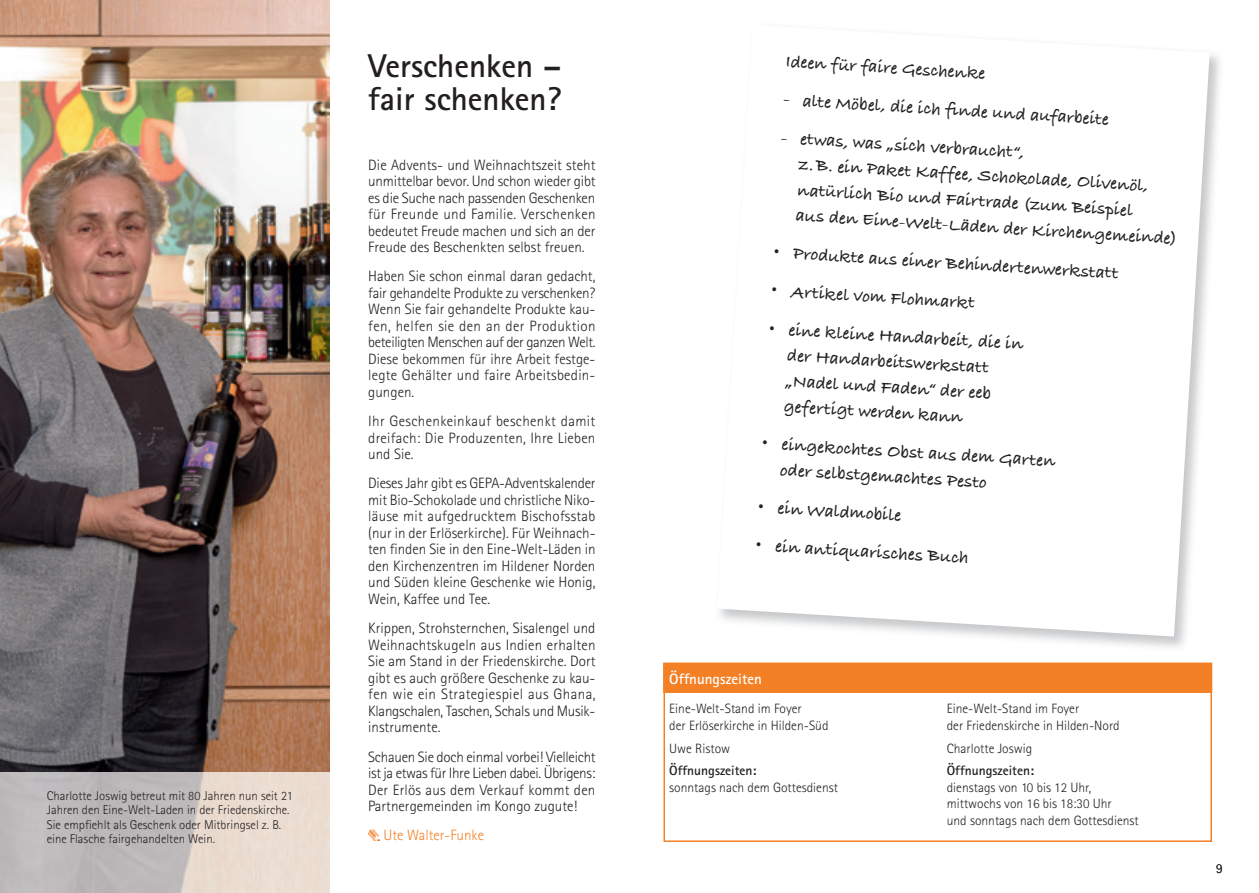
<style>
.page{position:relative;width:1259px;height:893px;background:#fff}
.page>*{position:absolute;margin:0;border:0;box-sizing:border-box;transform-origin:0 0}
.t1{font:700 33px/33px "Rotis Sans Serif";color:#231f20}
.t2{font:700 18px/25.7px "Bradley Hand ITCTT";color:#231f20}
.t3{font:300 15px/16.5px "Rotis Sans Serif";color:#231f20;text-align:justify}
.t4{font:300 15px "Rotis Sans Serif";color:#f48026}
.t5{font:700 15px "Rotis Sans Serif";color:#fff}
.t6{font:300 13.5px/16.5px "Rotis Sans Serif";color:#231f20}
.t7{font:700 13.5px "Rotis Sans Serif";color:#231f20}
.t8{font:300 12.75px/14.4px "Rotis Sans Serif";color:#231f20}
</style>
<div class="page">
<svg style="left:368px;top:829px;width:12px;height:11px"></svg>
<img style="left:0;top:0;width:330px;height:893px">
<div style="left:663px;top:663px;width:549px;height:30px;background:#f48026"></div>
<div style="left:663px;top:664px;width:549px;height:178px;border:2px solid #f48026"></div>
<svg style="left:717px;top:25px;width:492px;height:611px"></svg>
<p class="t8" style="left:47px;top:788px;width:248px">Charlotte Joswig betreut mit 80 Jahren nun seit 21<br>Jahren den Eine-Welt-Laden in der Friedenskirche.<br>Sie empfiehlt als Geschenk oder Mitbringsel z. B. eine Flasche fairgehandelten Wein.</p>
<h1 class="t1" style="left:368px;top:49px;width:195px">Verschenken – fair schenken?</h1>
<p class="t3" style="left:368px;top:156px;width:229px">Die Advents- und Weihnachtszeit steht unmittelbar bevor. Und schon wieder gibt es die Suche nach passenden Geschenken für Freunde und Familie. Verschenken bedeutet Freude machen und sich an der Freude des Beschenkten selbst freuen.</p>
<p class="t3" style="left:368px;top:268px;width:229px">Haben Sie schon einmal daran gedacht, fair gehandelte Produkte zu verschenken?<br>Wenn Sie fair gehandelte Produkte kau&shy;fen, helfen sie den an der Produktion beteiligten Menschen auf der ganzen Welt.<br>Diese bekommen für ihre Arbeit festge&shy;legte Gehälter und faire Arbeitsbedin&shy;gungen.</p>
<p class="t3" style="left:368px;top:413px;width:229px">Ihr Geschenkeinkauf beschenkt damit dreifach: Die Produzenten, Ihre Lieben und Sie.</p>
<p class="t3" style="left:368px;top:475px;width:229px">Dieses Jahr gibt es GEPA-Adventskalender mit Bio-Schokolade und christliche Niko&shy;läuse mit aufgedrucktem Bischofsstab (nur in der Erlöserkirche). Für Weihnach&shy;ten finden Sie in den Eine-Welt-Läden in den Kirchenzentren im Hildener Norden und Süden kleine Geschenke wie Honig, Wein, Kaffee und Tee.</p>
<p class="t3" style="left:368px;top:620px;width:229px">Krippen, Strohsternchen, Sisalengel und Weihnachtskugeln aus Indien erhalten Sie am Stand in der Friedenskirche. Dort gibt es auch größere Geschenke zu kau&shy;fen wie ein Strategiespiel aus Ghana, Klangschalen, Taschen, Schals und Musik&shy;instrumente.</p>
<p class="t3" style="left:368px;top:748px;width:229px">Schauen Sie doch einmal vorbei! Vielleicht ist ja etwas für Ihre Lieben dabei. Übrigens:<br>Der Erlös aus dem Verkauf kommt den Partnergemeinden im Kongo zugute!</p>
<p class="t4" style="left:383px;top:827px;width:102px">Ute Walter-Funke</p>
<p class="t2" style="left:787px;top:47px;width:201px;rotate:4deg">Ideen für faire Geschenke</p>
<p class="t2" style="left:784px;top:84px;width:328px;rotate:4deg">- alte Möbel, die ich fi nde und aufarbeite</p>
<p class="t2" style="left:802px;top:125px;width:384px;line-height:25.2px;text-indent:-20px;rotate:4deg">- etwas, was „sich verbraucht“,<br>z. B. ein Paket Kaffee, Schokolade, Olivenöl, natürlich Bio und Fairtrade (zum Beispiel<br>aus den Eine-Welt-Läden der Kirchengemeinde)</p>
<p class="t2" style="left:775px;top:237px;width:346px;rotate:4deg">• Produkte aus einer Behindertenwerkstatt</p>
<p class="t2" style="left:773px;top:276px;width:205px;rotate:4deg">• Artikel vom Flohmarkt</p>
<p class="t2" style="left:790px;top:315px;width:236px;text-indent:-20px;rotate:4deg">• eine kleine Handarbeit, die in der Handarbeitswerkstatt „Nadel und Faden“ der eeb gefertigt werden kann</p>
<p class="t2" style="left:783px;top:430px;width:275px;text-indent:-20px;rotate:4deg">• eingekochtes Obst aus dem Garten oder selbstgemachtes Pesto</p>
<p class="t2" style="left:759px;top:493px;width:144px;rotate:4deg">• ein Waldmobile</p>
<p class="t2" style="left:757px;top:530px;width:214px;rotate:4deg">• ein antiquarisches Buch</p>
<p class="t5" style="left:669px;top:669px;width:94px">Öffnungszeiten</p>
<p class="t6" style="left:669px;top:700px;width:161px">Eine-Welt-Stand im Foyer<br>der Erlöserkirche in Hilden-Süd</p>
<p class="t6" style="left:669px;top:740px;width:63px">Uwe Ristow</p>
<p class="t7" style="left:669px;top:762px;width:89px">Öffnungszeiten:</p>
<p class="t6" style="left:669px;top:779px;width:170px">sonntags nach dem Gottesdienst</p>
<p class="t6" style="left:946px;top:700px;width:174px">Eine-Welt-Stand im Foyer<br>der Friedenskirche in Hilden-Nord</p>
<p class="t6" style="left:946px;top:740px;width:87px">Charlotte Joswig</p>
<p class="t7" style="left:946px;top:762px;width:89px">Öffnungszeiten:</p>
<p class="t6" style="left:946px;top:779px;width:193px">dienstags von 10 bis 12 Uhr, mittwochs von 16 bis 18:30 Uhr<br>und sonntags nach dem Gottesdienst</p>
<p class="t6" style="left:1216px;top:860px;width:8px">9</p>
</div>
